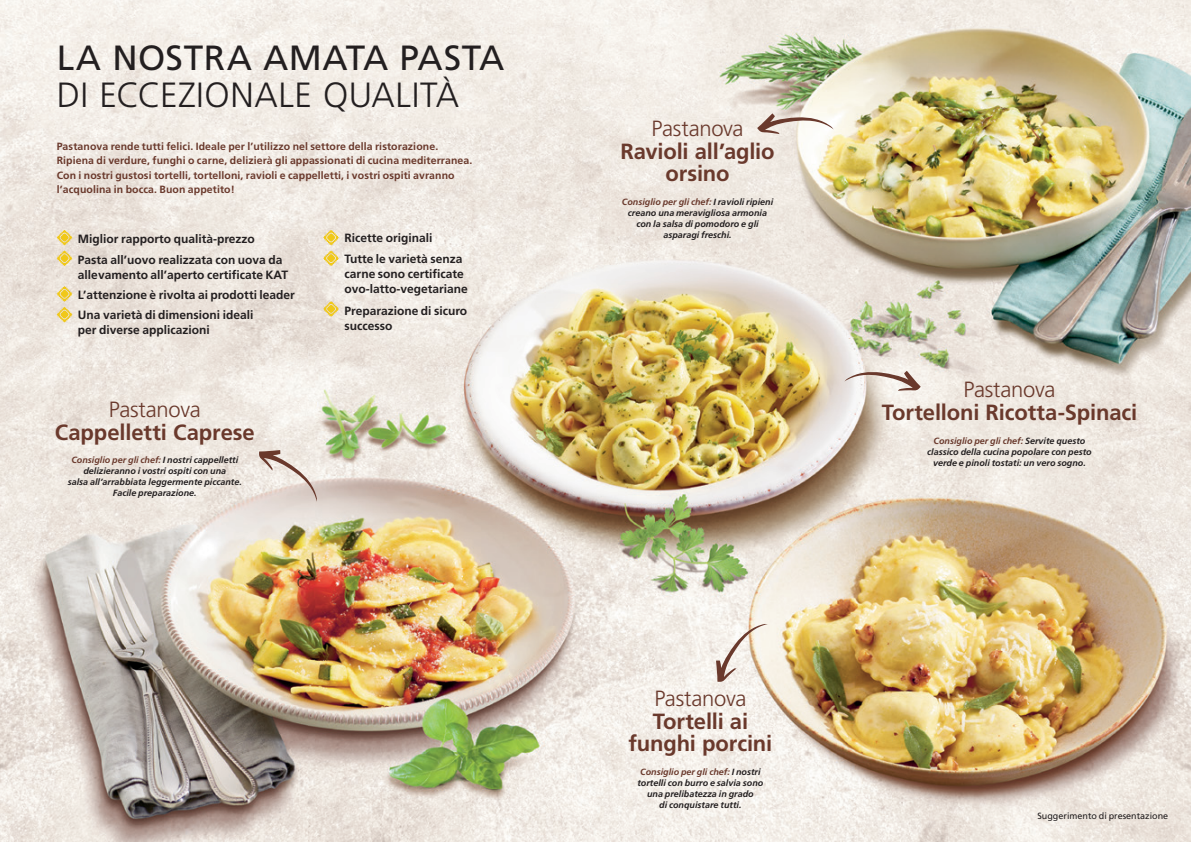
<style>
.page{position:relative;width:1191px;height:842px;background:#fff}
.page>*{position:absolute;margin:0;border:0;box-sizing:border-box;transform-origin:0 0}
.t1{font:300 35px "Frutiger";letter-spacing:.015em;color:#231f20}
.t2{font:35px "Frutiger";letter-spacing:.015em;color:#231f20}
.t3{font:700 22px/22px "Frutiger";letter-spacing:-.005em;color:#6a392c;text-align:center}
.t4{font:300 22px "Frutiger";letter-spacing:-.015em;color:#6a392c}
.t5{font:700 12px/20.7px "Frutiger";color:#231f20}
.t6{font:700 10.5px/14.5px "Frutiger";letter-spacing:.01em;color:#6a392c}
.t7{font:italic 700 9px/11px "Frutiger";color:#231f20;text-align:center}
.t8{font:italic 700 9px "Frutiger";color:#6a392c}
.t9{font:9px "Frutiger LT Com";color:#231f20}
.s1{color:#6a392c}
.s2{color:#231f20}
</style>
<div class="page">
<img style="left:0;top:0;width:1191px;height:842px">
<svg style="left:57px;top:230px;width:15px;height:36px"></svg>
<svg style="left:57px;top:286px;width:15px;height:36px"></svg>
<svg style="left:323px;top:230px;width:16px;height:36px"></svg>
<svg style="left:323px;top:301px;width:16px;height:16px"></svg>
<svg style="left:844px;top:371px;width:77px;height:20px"></svg>
<svg style="left:259px;top:450px;width:58px;height:52px"></svg>
<svg style="left:716px;top:624px;width:51px;height:58px"></svg>
<svg style="left:757px;top:113px;width:76px;height:21px"></svg>
<h1 class="t2" style="left:57px;top:37px;width:449px">LA NOSTRA AMATA PASTA</h1>
<h1 class="t1" style="left:57px;top:75px;width:404px">DI ECCEZIONALE QUALITÀ</h1>
<p class="t6" style="left:57px;top:139px;width:417px">Pastanova rende tutti felici. Ideale per l’utilizzo nel settore della ristorazione.<br>Ripiena di verdure, funghi o carne, delizierà gli appassionati di cucina mediterranea.<br>Con i nostri gustosi tortelli, tortelloni, ravioli e cappelletti, i vostri ospiti avranno l’acquolina in bocca. Buon appetito!</p>
<h3 class="t5" style="left:78px;top:229px;width:206px">Miglior rapporto qualità-prezzo<br>Pasta all’uovo realizzata con uova da</h3>
<h3 class="t5" style="left:78px;top:265px;width:218px;line-height:20.2px">allevamento all’aperto certificate KAT<br>L’attenzione è rivolta ai prodotti leader<br>Una varietà di dimensioni ideali</h3>
<h3 class="t5" style="left:78px;top:320px;width:133px">per diverse applicazioni</h3>
<h3 class="t5" style="left:344px;top:228px;width:119px">Ricette originali<br>Tutte le varietà senza</h3>
<h3 class="t5" style="left:344px;top:266px;width:125px;line-height:15px">carne sono certificate ovo-latto-vegetariane</h3>
<h3 class="t5" style="left:344px;top:303px;width:124px;line-height:15px">Preparazione di sicuro successo</h3>
<h2 class="t4" style="left:651px;top:116px;width:93px">Pastanova</h2>
<h2 class="t3" style="left:620px;top:140px;width:156px">Ravioli all’aglio orsino</h2>
<p class="t7" style="left:622px;top:197px;width:153px"><span class="s1">Consiglio per gli chef:</span> I ravioli ripieni creano una meravigliosa armonia con la salsa di pomodoro e gli asparagi freschi.</p>
<h2 class="t4" style="left:963px;top:377px;width:93px">Pastanova</h2>
<h2 class="t3" style="left:881px;top:401px;width:257px">Tortelloni Ricotta-Spinaci</h2>
<h2 class="t4" style="left:109px;top:397px;width:93px">Pastanova</h2>
<h2 class="t3" style="left:55px;top:421px;width:201px">Cappelletti Caprese</h2>
<p class="t7" style="left:927px;top:435px;width:166px"><span class="s1">Consiglio per gli chef:</span> Servite questo classico della cucina popolare con pesto</p>
<p class="t8" style="left:71px;top:455px;width:168px">Consiglio per gli chef: <span class="s2">I nostri cappelletti</span></p>
<p class="t7" style="left:933px;top:457px;width:154px">verde e pinoli tostati: un vero sogno.</p>
<p class="t7" style="left:68px;top:466px;width:176px">delizieranno i vostri ospiti con una<br>salsa all’arrabbiata leggermente piccante.<br>Facile preparazione.</p>
<h2 class="t4" style="left:654px;top:686px;width:93px">Pastanova</h2>
<h2 class="t3" style="left:628px;top:710px;width:145px">Tortelli ai funghi porcini</h2>
<p class="t7" style="left:637px;top:766px;width:127px"><span class="s1">Consiglio per gli chef:</span> I nostri tortelli con burro e salvia sono una prelibatezza in grado<br>di conquistare tutti.</p>
<p class="t9" style="left:1037px;top:811px;width:132px">Suggerimento di presentazione</p>
</div>
